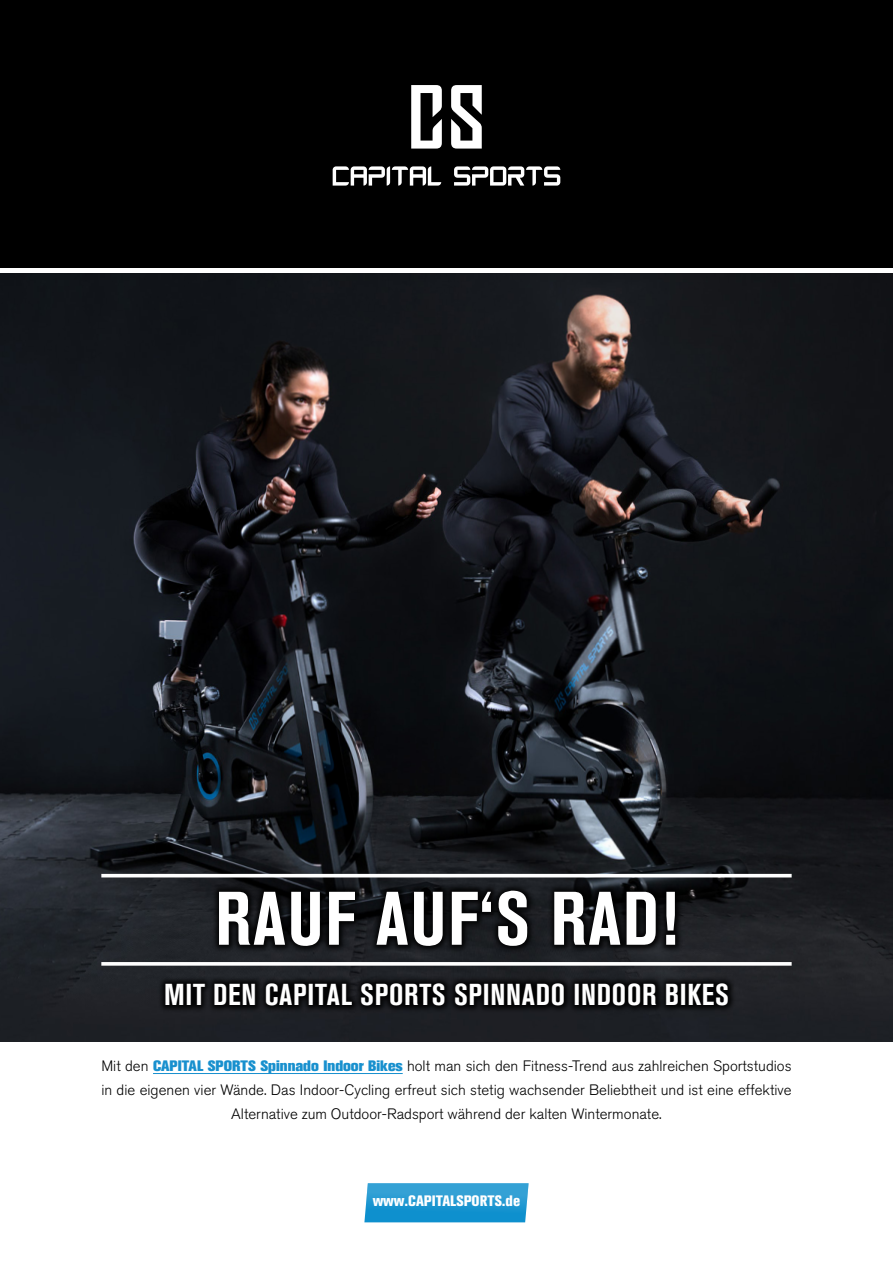
<style>
.page{position:relative;width:893px;height:1263px;background:#fff}
.page>*{position:absolute;margin:0;border:0;box-sizing:border-box;transform-origin:0 0}
.t1{font:75px "Akzidenz Grotesk BQ Bd Cnd Alt";letter-spacing:.025em;color:#fff}
.t2{font:30px "Akzidenz Grotesk BQ Bd Cnd Alt";letter-spacing:.025em;color:#fff}
.t3{font:300 15px/24px "Akzidenz Grotesk BQ";color:#000;text-align:center}
.t4{font:800 condensed 15px "Akzidenz Grotesk BQ";color:#fff}
.s1{font-family:"Akzidenz Grotesk BQ X Bold Alt";font-weight:400;color:#1890ce}
</style>
<div class="page">
<div style="left:0;top:0;width:893px;height:268px;background:#000"></div>
<svg style="left:411px;top:85px;width:31px;height:64px"></svg>
<svg style="left:451px;top:85px;width:31px;height:64px"></svg>
<svg style="left:333px;top:166px;width:108px;height:20px"></svg>
<svg style="left:454px;top:166px;width:106px;height:20px"></svg>
<img style="left:0;top:273px;width:893px;height:769px">
<div style="left:158px;top:883px;width:577px;height:129px;background:#000;opacity:.9"></div>
<hr style="left:101px;top:874px;width:691px;height:3px;background:#fff">
<svg style="left:101px;top:962px;width:691px;height:4px"></svg>
<hr style="left:153px;top:1073px;width:250px;height:1px;background:#1890ce">
<svg style="left:364px;top:1183px;width:165px;height:39px;background:#279bd2"></svg>
<h1 class="t1" style="left:215px;top:876px;width:464px">RAUF AUF‘S RAD!</h1>
<h2 class="t2" style="left:164px;top:977px;width:566px">MIT DEN CAPITAL SPORTS SPINNADO INDOOR BIKES</h2>
<p class="t3" style="left:101px;top:1054px;width:692px">Mit den <span class="s1">CAPITAL SPORTS Spinnado Indoor Bikes</span> holt man sich den Fitness-Trend aus zahlreichen Sportstudios in die eigenen vier Wände. Das Indoor-Cycling erfreut sich stetig wachsender Beliebtheit und ist eine effektive<br>Alternative zum Outdoor-Radsport während der kalten Wintermonate.</p>
<p class="t4" style="left:373px;top:1192px;width:149px">www.CAPITALSPORTS.de</p>
</div>
